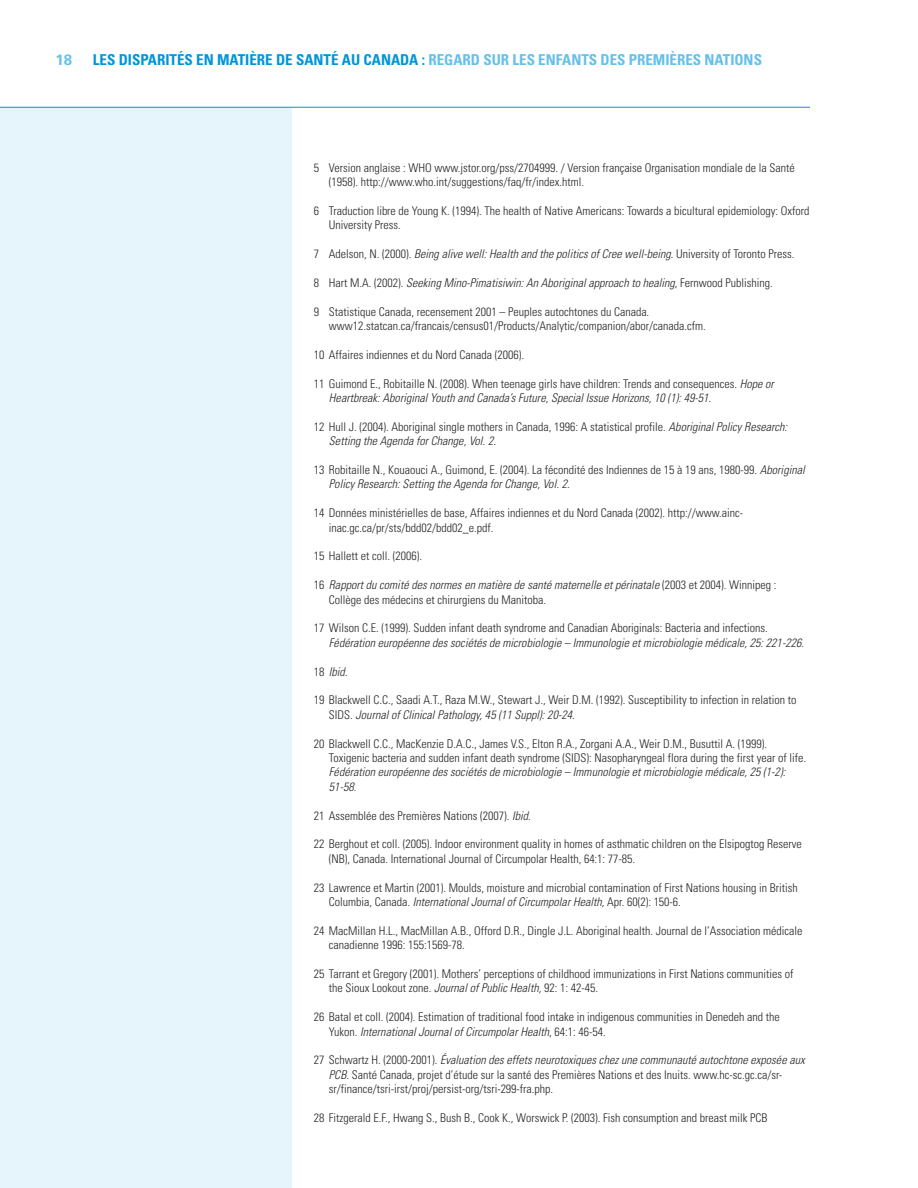
<style>
.page{position:relative;width:918px;height:1188px;background:#fff}
.page>*{position:absolute;margin:0;border:0;box-sizing:border-box;transform-origin:0 0}
.t1{font:700 condensed 15px "Univers";color:#0095d8}
.t2{font:700 15px "Univers";color:#66c0e8}
.t3{font:300 condensed 12px/14.4px "Univers";color:#272627}
.t4{font:italic 300 condensed 12px/14.4px "Univers";letter-spacing:.005em;color:#272627}
.s1{color:#66c0e8}
.s2{font-style:normal}
.s3{font-style:italic}
</style>
<div class="page">
<div style="left:0;top:107px;width:292px;height:1081px;background:#e6f4fb"></div>
<hr style="left:0;top:107px;width:810px;height:1px;background:#0095d8">
<p class="t2" style="left:56px;top:54px;width:18px">18</p>
<p class="t1" style="left:93px;top:54px;width:671px">LES DISPARITÉS EN MATIÈRE DE SANTÉ AU CANADA : <span class="s1">REGARD SUR LES ENFANTS DES PREMIÈRES NATIONS</span></p>
<p class="t3" style="left:329px;top:161px;width:467px;text-indent:-15px">5 Version anglaise : WHO www.jstor.org/pss/2704999. / Version française Organisation mondiale de la Santé (1958). http://www.who.int/suggestions/faq/fr/index.html.</p>
<p class="t3" style="left:329px;top:204px;width:482px;text-indent:-15px">6 Traduction libre de Young K. (1994). The health of Native Americans: Towards a bicultural epidemiology: Oxford<br>University Press.</p>
<p class="t4" style="left:314px;top:248px;width:482px"><span class="s2">7 Adelson, N. (2000).</span> Being alive well: Health and the politics of Cree well-being<span class="s2">. University of Toronto Press.</span></p>
<p class="t4" style="left:314px;top:276px;width:460px"><span class="s2">8 Hart M.A. (2002).</span> Seeking Mino-Pimatisiwin: An Aboriginal approach to healing<span class="s2">, Fernwood Publishing.</span></p>
<p class="t3" style="left:329px;top:305px;width:378px;text-indent:-15px">9 Statistique Canada, recensement 2001 – Peuples autochtones du Canada. www12.statcan.ca/francais/census01/Products/Analytic/companion/abor/canada.cfm.</p>
<p class="t3" style="left:314px;top:348px;width:212px">10 Affaires indiennes et du Nord Canada (2006).</p>
<p class="t4" style="left:329px;top:377px;width:446px;text-indent:-15px"><span class="s2">11 Guimond E., Robitaille N. (2008). When teenage girls have children: Trends and consequences.</span> Hope or<br>Heartbreak: Aboriginal Youth and Canada’s Future, Special Issue Horizons, 10 (1): 49-51.</p>
<p class="t3" style="left:329px;top:420px;width:460px;text-indent:-15px">12 Hull J. (2004). Aboriginal single mothers in Canada, 1996: A statistical profile. <span class="s3">Aboriginal Policy Research:<br>Setting the Agenda for Change, Vol. 2.</span></p>
<p class="t3" style="left:329px;top:464px;width:477px;text-indent:-15px">13 Robitaille N., Kouaouci A., Guimond, E. (2004). La fécondité des Indiennes de 15 à 19 ans, 1980-99. <span class="s3">Aboriginal<br>Policy Research: Setting the Agenda for Change, Vol. 2.</span></p>
<p class="t3" style="left:329px;top:507px;width:416px;text-indent:-15px">14 Données ministérielles de base, Affaires indiennes et du Nord Canada (2002). http://www.ainc&shy;inac.gc.ca/pr/sts/bdd02/bdd02_e.pdf.</p>
<p class="t3" style="left:314px;top:550px;width:110px">15 Hallett et coll. (2006).</p>
<p class="t3" style="left:329px;top:579px;width:449px;text-indent:-15px">16 <span class="s3">Rapport du comité des normes en matière de santé maternelle et périnatale</span> (2003 et 2004). Winnipeg :<br>Collège des médecins et chirurgiens du Manitoba.</p>
<p class="t4" style="left:329px;top:622px;width:477px;text-indent:-15px"><span class="s2">17 Wilson C.E. (1999). Sudden infant death syndrome and Canadian Aboriginals: Bacteria and infections.<br></span>Fédération européenne des sociétés de microbiologie – Immunologie et microbiologie médicale, 25: 221-226<span class="s2">.</span></p>
<p class="t4" style="left:314px;top:665px;width:35px"><span class="s2">18</span> Ibid<span class="s2">.</span></p>
<p class="t3" style="left:329px;top:694px;width:469px;text-indent:-15px">19 Blackwell C.C., Saadi A.T., Raza M.W., Stewart J., Weir D.M. (1992). Susceptibility to infection in relation to<br>SIDS. <span class="s3">Journal of Clinical Pathology, 45 (11 Suppl): 20-24</span>.</p>
<p class="t3" style="left:329px;top:737px;width:479px;text-indent:-15px">20 Blackwell C.C., MacKenzie D.A.C., James V.S., Elton R.A., Zorgani A.A., Weir D.M., Busuttil A. (1999).<br>Toxigenic bacteria and sudden infant death syndrome (SIDS): Nasopharyngeal flora during the first year of life.</p>
<p class="t4" style="left:329px;top:766px;width:458px">Fédération européenne des sociétés de microbiologie – Immunologie et microbiologie médicale, 25 (1-2):<br>51-58<span class="s2">.</span></p>
<p class="t3" style="left:314px;top:809px;width:218px">21 Assemblée des Premières Nations (2007). <span class="s3">Ibid</span>.</p>
<p class="t3" style="left:329px;top:838px;width:474px;text-indent:-15px">22 Berghout et coll. (2005). Indoor environment quality in homes of asthmatic children on the Elsipogtog Reserve (NB), Canada. International Journal of Circumpolar Health, 64:1: 77-85.</p>
<p class="t3" style="left:329px;top:881px;width:470px;text-indent:-15px">23 Lawrence et Martin (2001). Moulds, moisture and microbial contamination of First Nations housing in British<br>Columbia, Canada. <span class="s3">International Journal of Circumpolar Health,</span> Apr. 60(2): 150-6.</p>
<p class="t3" style="left:329px;top:924px;width:475px;text-indent:-15px">24 MacMillan H.L., MacMillan A.B., Offord D.R., Dingle J.L. Aboriginal health. Journal de l’Association médicale canadienne 1996: 155:1569-78.</p>
<p class="t3" style="left:329px;top:968px;width:466px;text-indent:-15px">25 Tarrant et Gregory (2001). Mothers’ perceptions of childhood immunizations in First Nations communities of the Sioux Lookout zone. <span class="s3">Journal of Public Health,</span> 92: 1: 42-45.</p>
<p class="t3" style="left:329px;top:1011px;width:452px;text-indent:-15px">26 Batal et coll. (2004). Estimation of traditional food intake in indigenous communities in Denedeh and the<br>Yukon. <span class="s3">International Journal of Circumpolar Health</span>, 64:1: 46-54.</p>
<p class="t3" style="left:329px;top:1054px;width:477px;text-indent:-15px">27 Schwartz H. (2000-2001). <span class="s3">Évaluation des effets neurotoxiques chez une communauté autochtone exposée aux<br>PCB</span>. Santé Canada, projet d’étude sur la santé des Premières Nations et des Inuits. www.hc-sc.gc.ca/sr&shy;sr/finance/tsri-irst/proj/persist-org/tsri-299-fra.php.</p>
<p class="t3" style="left:314px;top:1112px;width:455px">28 Fitzgerald E.F., Hwang S., Bush B., Cook K., Worswick P. (2003). Fish consumption and breast milk PCB</p>
</div>
